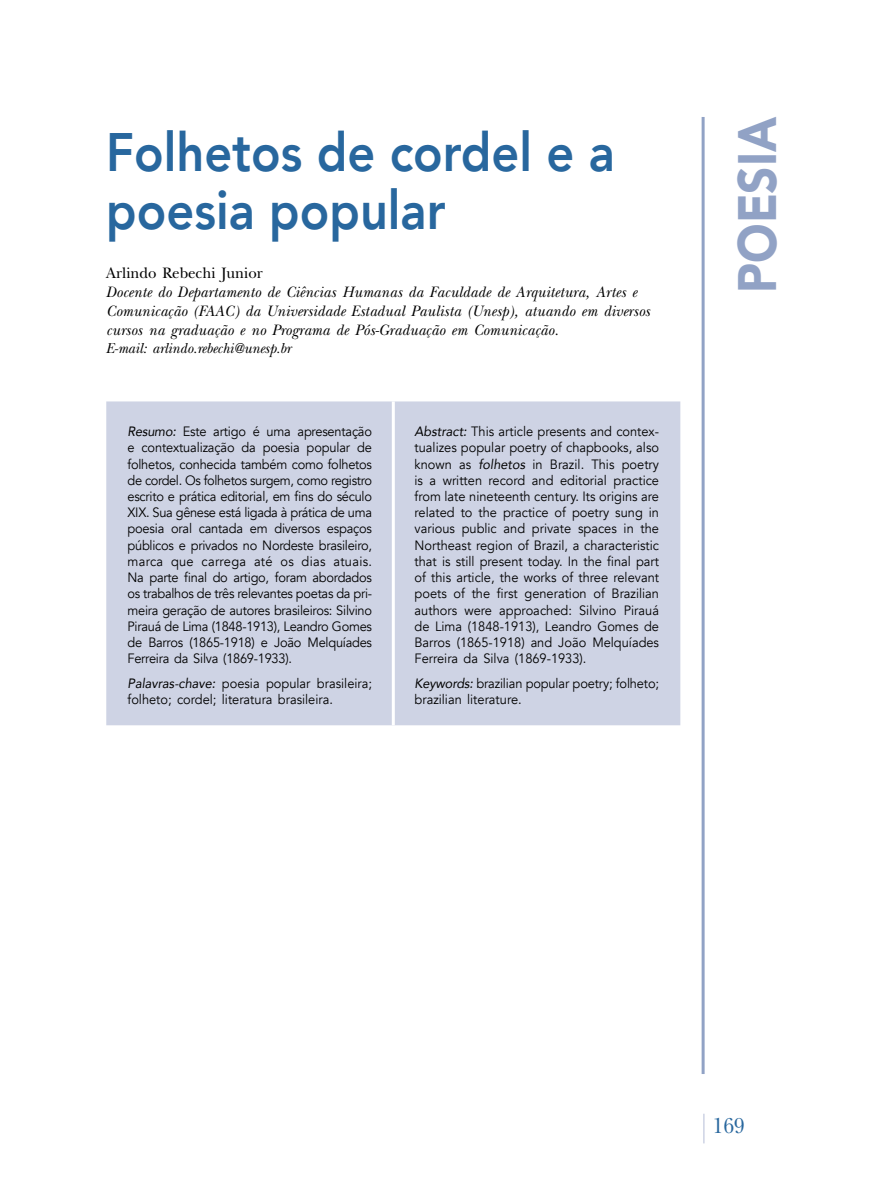
<style>
.page{position:relative;width:893px;height:1191px;background:#fff}
.page>*{position:absolute;margin:0;border:0;box-sizing:border-box;transform-origin:0 0}
.t1{font:800 54px/58.5px "Avenir";color:#28679e;scale:.9 1}
.t2{font:900 54px "Avenir";color:#91a2c5;scale:.88 1}
.t3{font:22.5px "New Baskerville Std";color:#28679e;scale:.9 1}
.t4{font:italic 15.75px/18.9px "New Baskerville Std";letter-spacing:.01em;color:#000;scale:.95 1}
.t5{font:15.75px "New Baskerville Std";color:#000;scale:.95 1}
.t6{font:italic 15px "New Baskerville Std";color:#000;scale:.95 1}
.t7{font:13.5px/16.2px "Avenir";color:#000;text-align:justify;scale:.95 1}
.s1{font-style:italic}
</style>
<div class="page">
<hr style="left:702px;top:117px;width:3px;height:957px;background:#91a2c5">
<hr style="left:703px;top:1113px;width:2px;height:30px;background:#ced3e4">
<div style="left:106px;top:401px;width:574px;height:324px;background:#ced3e4"></div>
<hr style="left:392px;top:401px;width:3px;height:324px;background:#fff">
<h1 class="t1" style="left:106px;top:123px;width:566px">Folhetos de cordel e a poesia popular</h1>
<p class="t5" style="left:106px;top:264px;width:166px">Arlindo Rebechi Junior</p>
<p class="t4" style="left:106px;top:283px;width:574px">Docente do Departamento de Ciências Humanas da Faculdade de Arquitetura, Artes e<br>Comunicação (FAAC) da Universidade Estadual Paulista (Unesp), atuando em diversos cursos na graduação e no Programa de Pós-Graduação em Comunicação.</p>
<p class="t6" style="left:106px;top:339px;width:196px">E-mail: arlindo.rebechi@unesp.br</p>
<p class="t7" style="left:128px;top:424px;width:259px"><span class="s1">Resumo:</span> Este artigo é uma apresentação e contextualização da poesia popular de folhetos, conhecida também como folhetos de cordel. Os folhetos surgem, como registro escrito e prática editorial, em fins do século XIX. Sua gênese está ligada à prática de uma poesia oral cantada em diversos espaços públicos e privados no Nordeste brasileiro, marca que carrega até os dias atuais.<br>Na parte final do artigo, foram abordados os trabalhos de três relevantes poetas da pri&shy;meira geração de autores brasileiros: Silvino Pirauá de Lima (1848-1913), Leandro Gomes de Barros (1865-1918) e João Melquíades Ferreira da Silva (1869-1933).</p>
<p class="t7" style="left:128px;top:675px;width:259px"><span class="s1">Palavras-chave:</span> poesia popular brasileira; folheto; cordel; literatura brasileira.</p>
<p class="t7" style="left:415px;top:424px;width:259px"><span class="s1">Abstract:</span> This article presents and contex&shy;tualizes popular poetry of chapbooks, also known as <span class="s1">folhetos</span> in Brazil. This poetry is a written record and editorial practice from late nineteenth century. Its origins are related to the practice of poetry sung in various public and private spaces in the Northeast region of Brazil, a characteristic that is still present today. In the final part of this article, the works of three relevant poets of the first generation of Brazilian authors were approached: Silvino Pirauá de Lima (1848-1913), Leandro Gomes de Barros (1865-1918) and João Melquíades Ferreira da Silva (1869-1933).</p>
<p class="t7" style="left:415px;top:675px;width:259px"><span class="s1">Keywords:</span> brazilian popular poetry; folheto; brazilian literature.</p>
<h1 class="t2" style="left:711px;top:293px;width:202px;rotate:-90deg">POESIA</h1>
<h2 class="t3" style="left:713px;top:1113px;width:37px">169</h2>
</div>
